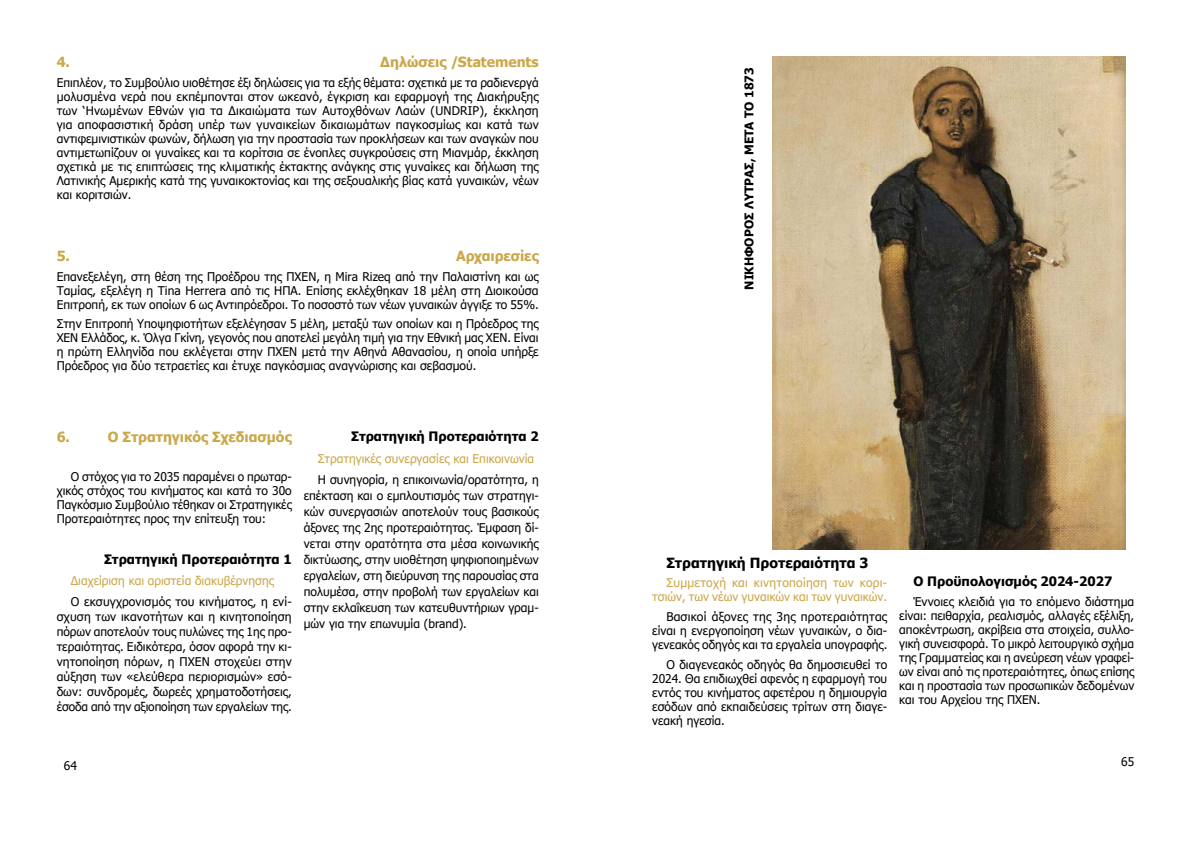
<style>
.page{position:relative;width:1191px;height:842px;background:#fff}
.page>*{position:absolute;margin:0;border:0;box-sizing:border-box;transform-origin:0 0}
.t1{font:700 14px "Tahoma";color:#caa749}
.t2{font:700 14px "Tahoma";color:#000}
.t3{font:700 13px "Tahoma";color:#000}
.t4{font:12px/14px "Tahoma";color:#000;text-align:justify}
.t5{font:12px/14px "Tahoma";color:#caa749;text-align:right}
.t6{font:700 12px "Tahoma";color:#000}
</style>
<div class="page">
<img style="left:772px;top:57px;width:353px;height:492px">
<p class="t1" style="left:57px;top:52px;width:15px">4.</p>
<p class="t1" style="left:380px;top:52px;width:160px">Δηλώσεις /Statements</p>
<p class="t4" style="left:57px;top:76px;width:483px">Επιπλέον, το Συμβούλιο υιοθέτησε έξι δηλώσεις για τα εξής θέματα: σχετικά με τα ραδιενεργά μολυσμένα νερά που εκπέμπονται στον ωκεανό, έγκριση και εφαρμογή της Διακήρυξης των ‘Ηνωμένων Εθνών για τα Δικαιώματα των Αυτοχθόνων Λαών (UNDRIP), έκκληση για αποφασιστική δράση υπέρ των γυναικείων δικαιωμάτων παγκοσμίως και κατά των αντιφεμινιστικών φωνών, δήλωση για την προστασία των προκλήσεων και των αναγκών που αντιμετωπίζουν οι γυναίκες και τα κορίτσια σε ένοπλες συγκρούσεις στη Μιανμάρ, έκκληση σχετικά με τις επιπτώσεις της κλιματικής έκτακτης ανάγκης στις γυναίκες και δήλωση της Λατινικής Αμερικής κατά της γυναικοκτονίας και της σεξουαλικής βίας κατά γυναικών, νέων και κοριτσιών.</p>
<p class="t1" style="left:57px;top:246px;width:15px">5.</p>
<p class="t1" style="left:456px;top:246px;width:84px">Αρχαιρεσίες</p>
<p class="t4" style="left:57px;top:270px;width:483px">Επανεξελέγη, στη θέση της Προέδρου της ΠΧΕΝ, η Mira Rizeq από την Παλαιστίνη και ως Ταμίας, εξελέγη η Τina Herrera από τις ΗΠΑ. Επίσης εκλέχθηκαν 18 μέλη στη Διοικούσα Επιτροπή, εκ των οποίων 6 ως Αντιπρόεδροι. Το ποσοστό των νέων γυναικών άγγιξε το 55%.</p>
<p class="t4" style="left:57px;top:318px;width:483px">Στην Επιτροπή Υποψηφιοτήτων εξελέγησαν 5 μέλη, μεταξύ των οποίων και η Πρόεδρος της ΧΕΝ Ελλάδος, κ. Όλγα Γκίνη, γεγονός που αποτελεί μεγάλη τιμή για την Εθνική μας ΧΕΝ. Είναι η πρώτη Ελληνίδα που εκλέγεται στην ΠΧΕΝ μετά την Αθηνά Αθανασίου, η οποία υπήρξε Πρόεδρος για δύο τετραετίες και έτυχε παγκόσμιας αναγνώρισης και σεβασμού.</p>
<p class="t1" style="left:57px;top:427px;width:15px">6.</p>
<p class="t1" style="left:108px;top:427px;width:185px">Ο Στρατηγικός Σχεδιασμός</p>
<p class="t4" style="left:57px;top:470px;width:237px;text-indent:14px">Ο στόχος για το 2035 παραμένει ο πρωταρ&shy;χικός στόχος του κινήματος και κατά το 30ο Παγκόσμιο Συμβούλιο τέθηκαν οι Στρατηγικές Προτεραιότητες προς την επίτευξη του:</p>
<p class="t3" style="left:104px;top:551px;width:189px">Στρατηγική Προτεραιότητα 1</p>
<p class="t5" style="left:71px;top:574px;width:205px">Διαχείριση και αριστεία διακυβέρνησης</p>
<p class="t4" style="left:57px;top:595px;width:236px;line-height:15px;text-indent:14px">Ο εκσυγχρονισμός του κινήματος, η ενί&shy;σχυση των ικανοτήτων και η κινητοποίηση πόρων αποτελούν τους πυλώνες της 1ης προ&shy;τεραιότητας. Ειδικότερα, όσον αφορά την κι&shy;νητοποίηση πόρων, η ΠΧΕΝ στοχεύει στην αύξηση των «ελεύθερα περιορισμών» εσό&shy;δων: συνδρομές, δωρεές χρηματοδοτήσεις, έσοδα από την αξιοποίηση των εργαλείων της.</p>
<p class="t3" style="left:351px;top:427px;width:189px">Στρατηγική Προτεραιότητα 2</p>
<p class="t5" style="left:318px;top:452px;width:218px">Στρατηγικές συνεργασίες και Επικοινωνία</p>
<p class="t4" style="left:304px;top:472px;width:236px;line-height:16px;text-indent:14px">Η συνηγορία, η επικοινωνία/ορατότητα, η επέκταση και ο εμπλουτισμός των στρατηγι&shy;κών συνεργασιών αποτελούν τους βασικούς άξονες της 2ης προτεραιότητας. Έμφαση δί&shy;νεται στην ορατότητα στα μέσα κοινωνικής δικτύωσης, στην υιοθέτηση ψηφιοποιημένων εργαλείων, στη διεύρυνση της παρουσίας στα πολυμέσα, στην προβολή των εργαλείων και στην εκλαΐκευση των κατευθυντήριων γραμ&shy;μών για την επωνυμία (brand).</p>
<p class="t4" style="left:64px;top:760px;width:15px">64</p>
<p class="t6" style="left:740px;top:290px;width:224px;rotate:-90deg">ΝΙΚΗΦΟΡΟΣ ΛΥΤΡΑΣ, ΜΕΤΑ ΤΟ 1873</p>
<p class="t2" style="left:666px;top:553px;width:204px">Στρατηγική Προτεραιότητα 3</p>
<p class="t5" style="left:652px;top:577px;width:236px">Συμμετοχή και κινητοποίηση των κορι&shy;τσιών, των νέων γυναικών και των γυναικών.</p>
<p class="t4" style="left:652px;top:610px;width:237px;text-indent:14px">Βασικοί άξονες της 3ης προτεραιότητας είναι η ενεργοποίηση νέων γυναικών, ο δια&shy;γενεακός οδηγός και τα εργαλεία υπογραφής.</p>
<p class="t4" style="left:652px;top:658px;width:236px;text-indent:14px">Ο διαγενεακός οδηγός θα δημοσιευθεί το 2024. Θα επιδιωχθεί αφενός η εφαρμογή του εντός του κινήματος αφετέρου η δημιουργία εσόδων από εκπαιδεύσεις τρίτων στη διαγε&shy;νεακή ηγεσία.</p>
<p class="t3" style="left:913px;top:572px;width:200px">Ο Προϋπολογισμός 2024-2027</p>
<p class="t4" style="left:899px;top:595px;width:237px;text-indent:14px">Έννοιες κλειδιά για το επόμενο διάστημα είναι: πειθαρχία, ρεαλισμός, αλλαγές εξέλιξη, αποκέντρωση, ακρίβεια στα στοιχεία, συλλο&shy;γική συνεισφορά. Το μικρό λειτουργικό σχήμα της Γραμματείας και η ανεύρεση νέων γραφεί&shy;ων είναι από τις προτεραιότητες, όπως επίσης και η προστασία των προσωπικών δεδομένων και του Αρχείου της ΠΧΕΝ.</p>
<p class="t4" style="left:1121px;top:755px;width:15px">65</p>
</div>
